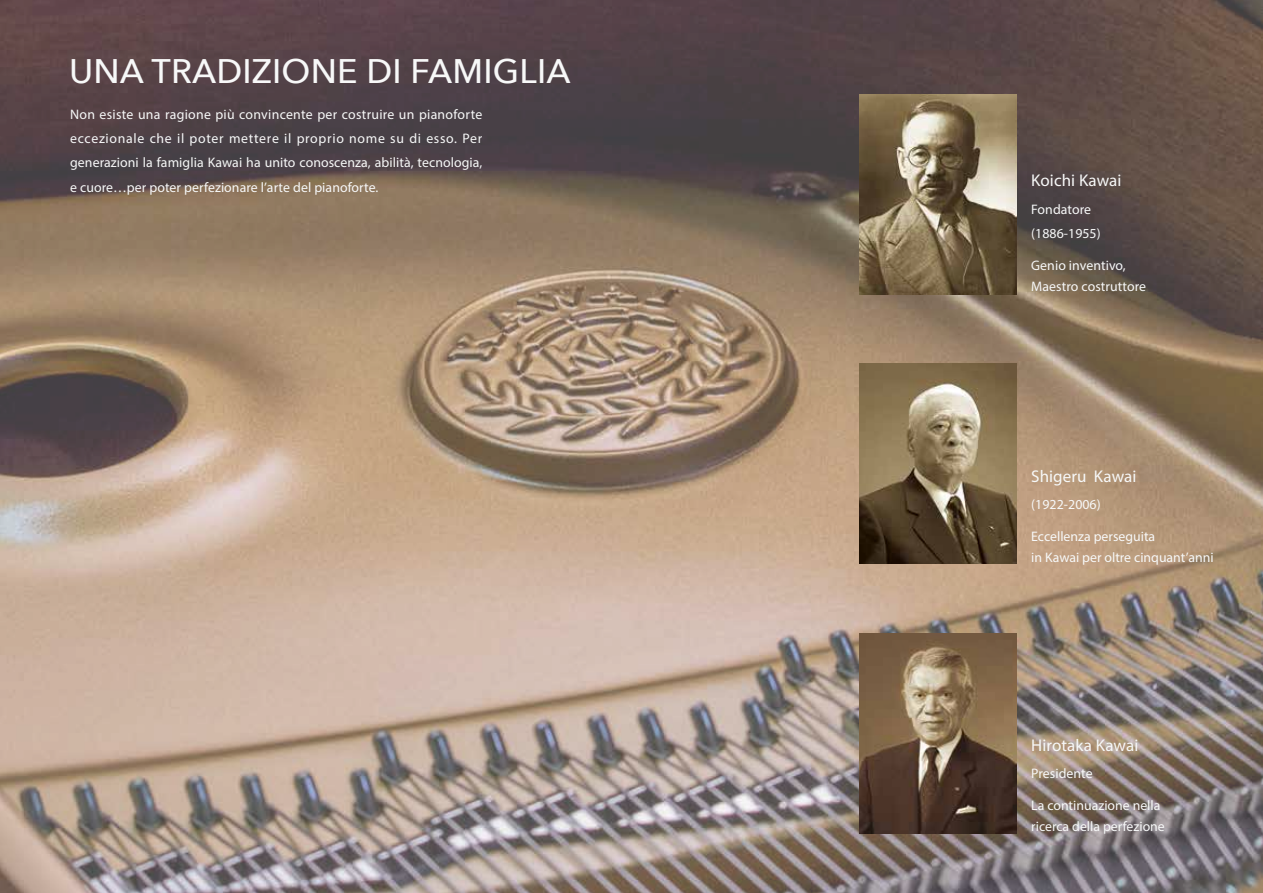
<style>
.page{position:relative;width:1263px;height:893px;background:#fff}
.page>*{position:absolute;margin:0;border:0;box-sizing:border-box;transform-origin:0 0}
.t1{font:500 34.05px "Avenir Next";letter-spacing:.005em;color:#f7f8f8}
.t2{font:16.95px "Myriad Pro";letter-spacing:.005em;color:#f7f8f8}
.t3{font:13.8px/24.2px "Myriad Pro";color:#f7f8f8}
</style>
<div class="page">
<img style="left:0;top:0;width:1263px;height:893px">
<img style="left:859px;top:94px;width:157px;height:200px">
<img style="left:859px;top:364px;width:157px;height:200px">
<img style="left:859px;top:634px;width:157px;height:199px">
<h1 class="t1" style="left:69px;top:42px;width:503px">UNA TRADIZIONE DI FAMIGLIA</h1>
<p class="t3" style="left:70px;top:102px;width:414px;text-align:justify">Non esiste una ragione più convincente per costruire un pianoforte eccezionale che il poter mettere il proprio nome su di esso. Per generazioni la famiglia Kawai ha unito conoscenza, abilità, tecnologia, e cuore…per poter perfezionare l’arte del pianoforte.</p>
<p class="t2" style="left:1031px;top:170px;width:92px">Koichi Kawai</p>
<p class="t3" style="left:1031px;top:197px;width:71px">Fondatore (1886-1955)</p>
<p class="t3" style="left:1031px;top:254px;width:116px;line-height:21.3px">Genio inventivo,<br>Maestro costruttore</p>
<p class="t2" style="left:1031px;top:466px;width:107px">Shigeru Kawai</p>
<p class="t3" style="left:1031px;top:492px;width:71px">(1922-2006)</p>
<p class="t3" style="left:1031px;top:525px;width:184px;line-height:21.3px">Eccellenza perseguita<br>in Kawai per oltre cinquant’anni</p>
<p class="t2" style="left:1031px;top:735px;width:109px">Hirotaka Kawai</p>
<p class="t3" style="left:1031px;top:761px;width:63px">Presidente</p>
<p class="t3" style="left:1031px;top:794px;width:135px;line-height:21.3px">La continuazione nella ricerca della perfezione</p>
</div>
